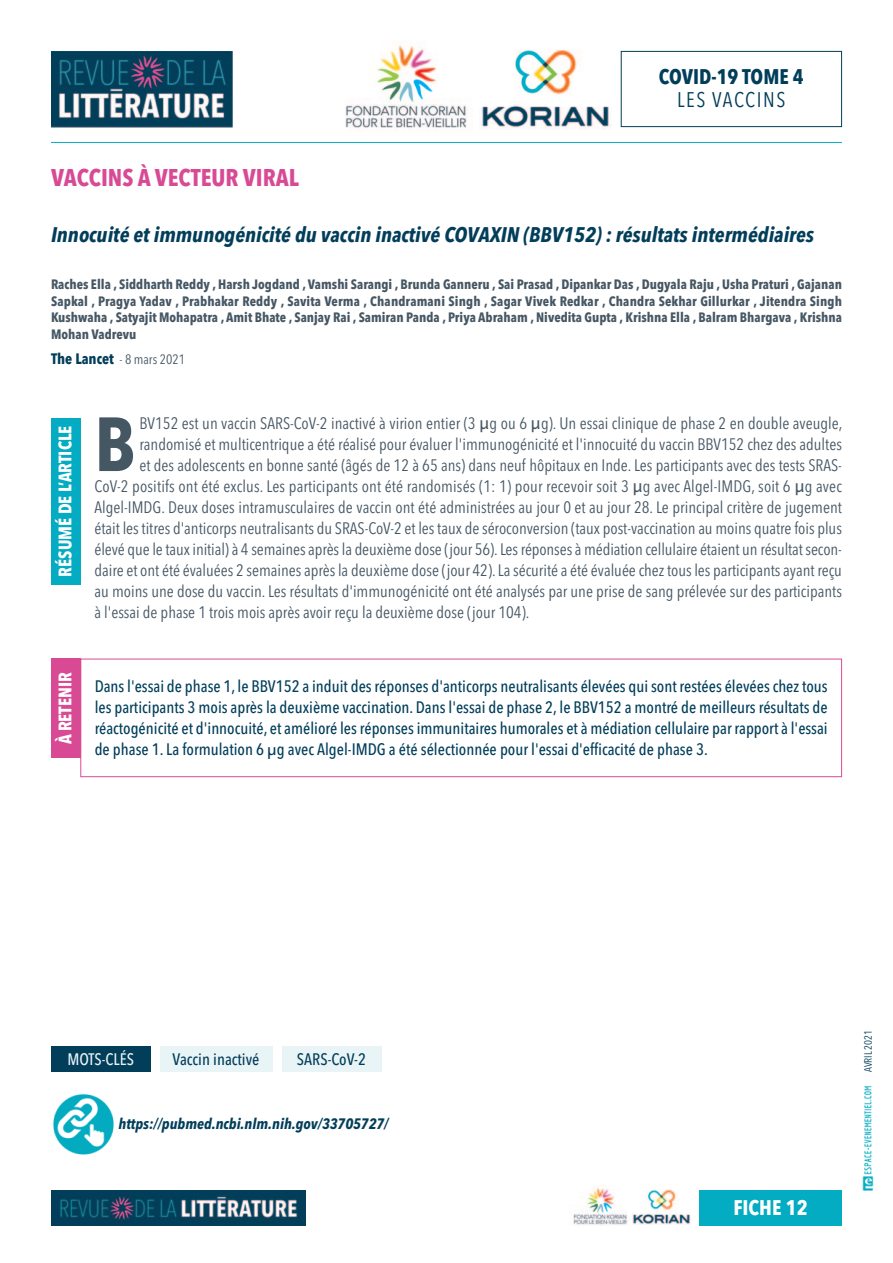
<style>
.page{position:relative;width:893px;height:1263px;background:#fff}
.page>*{position:absolute;margin:0;border:0;box-sizing:border-box;transform-origin:0 0}
.t1{font:700 75.75px "Avenir Next Condensed";color:#465764}
.t2{font:700 24px "Avenir Next Condensed";color:#d94a95}
.t3{font:italic 700 21px "Avenir Next Condensed";color:#023e5a}
.t4{font:700 21px "Avenir Next Condensed";color:#023e5a}
.t5{font:21px "Avenir Next Condensed";letter-spacing:.075em;color:#023e5a}
.t6{font:700 21px "Avenir Next Condensed";color:#fff}
.t7{font:700 18px "Avenir Next Condensed";color:#fff}
.t8{font:16.5px "Avenir Next Condensed";color:#465764}
.t9{font:500 16.5px/21px "Avenir Next Condensed";color:#023e5a;text-align:justify}
.t10{font:500 16.5px "Avenir Next Condensed";color:#e9f4f7}
.t11{font:italic 700 15px "Avenir Next Condensed";color:#023e5a}
.t12{font:700 13.5px/16.5px "Avenir Next Condensed";color:#465764;text-align:justify}
.t13{font:13.5px "Avenir Next Condensed";color:#465764}
.t14{font:10.5px "Avenir Next Condensed";color:#023e5a}
.s1{font-weight:700;font-size:15px;color:#023e5a}
.s2{font-family:"Lucida Grande"}
</style>
<div class="page">
<div style="left:699px;top:1191px;width:143px;height:35px;background:#03acc2"></div>
<img style="left:51px;top:1191px;width:255px;height:35px">
<div style="left:621px;top:51px;width:221px;height:76px;border:1px solid #023e5a"></div>
<img style="left:51px;top:51px;width:182px;height:76px">
<hr style="left:51px;top:142px;width:791px;height:1px;background:#03acc2">
<div style="left:51px;top:418px;width:29px;height:166px;background:#03acc2"></div>
<div style="left:80px;top:659px;width:762px;height:118px;border:1px solid #d94a95"></div>
<div style="left:51px;top:659px;width:29px;height:99px;background:#d94a95"></div>
<img style="left:53px;top:1094px;width:61px;height:61px">
<div style="left:160px;top:1046px;width:112px;height:26px;background:#e9f4f7"></div>
<div style="left:51px;top:1046px;width:99px;height:26px;background:#023e5a"></div>
<div style="left:282px;top:1046px;width:99px;height:26px;background:#e9f4f7"></div>
<img style="left:862px;top:1086px;width:12px;height:105px">
<img style="left:345px;top:45px;width:122px;height:83px">
<img style="left:481px;top:50px;width:131px;height:78px">
<img style="left:573px;top:1187px;width:55px;height:39px">
<img style="left:633px;top:1189px;width:57px;height:36px">
<p class="t4" style="left:659px;top:68px;width:147px">COVID-19 TOME 4</p>
<p class="t5" style="left:677px;top:91px;width:110px">LES VACCINS</p>
<p class="t2" style="left:51px;top:167px;width:249px">VACCINS À VECTEUR VIRAL</p>
<p class="t3" style="left:51px;top:226px;width:765px">Innocuité et immunogénicité du vaccin inactivé COVAXIN (BBV152) : résultats intermédiaires</p>
<p class="t12" style="left:51px;top:277px;width:792px">Raches Ella , Siddharth Reddy , Harsh Jogdand , Vamshi Sarangi , Brunda Ganneru , Sai Prasad , Dipankar Das , Dugyala Raju , Usha Praturi , Gajanan Sapkal , Pragya Yadav , Prabhakar Reddy , Savita Verma , Chandramani Singh , Sagar Vivek Redkar , Chandra Sekhar Gillurkar , Jitendra Singh Kushwaha , Satyajit Mohapatra , Amit Bhate , Sanjay Rai , Samiran Panda , Priya Abraham , Nivedita Gupta , Krishna Ella , Balram Bhargava , Krishna Mohan Vadrevu</p>
<p class="t13" style="left:51px;top:354px;width:136px"><span class="s1">The Lancet</span> - 8 mars 2021</p>
<p class="t7" style="left:58px;top:576px;width:153px;rotate:-90deg">RÉSUMÉ DE L’ARTICLE</p>
<p class="t7" style="left:58px;top:744px;width:74px;rotate:-90deg">À RETENIR</p>
<p class="t1" style="left:95px;top:414px;width:43px">B</p>
<p class="t8" style="left:140px;top:417px;width:704px">BV152 est un vaccin SARS-CoV-2 inactivé à virion entier (3 <span class="s2">µ</span>g ou 6 <span class="s2">µ</span>g). Un essai clinique de phase 2 en double aveugle,</p>
<p class="t8" style="left:140px;top:438px;width:704px">randomisé et multicentrique a été réalisé pour évaluer l'immunogénicité et l'innocuité du vaccin BBV152 chez des adultes</p>
<p class="t8" style="left:140px;top:459px;width:704px">et des adolescents en bonne santé (âgés de 12 à 65 ans) dans neuf hôpitaux en Inde. Les participants avec des tests SRAS-</p>
<p class="t8" style="left:95px;top:480px;width:749px">CoV-2 positifs ont été exclus. Les participants ont été randomisés (1: 1) pour recevoir soit 3 <span class="s2">µ</span>g avec Algel-IMDG, soit 6 <span class="s2">µ</span>g avec</p>
<p class="t8" style="left:95px;top:501px;width:749px">Algel-IMDG. Deux doses intramusculaires de vaccin ont été administrées au jour 0 et au jour 28. Le principal critère de jugement</p>
<p class="t8" style="left:95px;top:522px;width:749px">était les titres d'anticorps neutralisants du SRAS-CoV-2 et les taux de séroconversion (taux post-vaccination au moins quatre fois plus</p>
<p class="t8" style="left:95px;top:543px;width:749px">élevé que le taux initial) à 4 semaines après la deuxième dose (jour 56). Les réponses à médiation cellulaire étaient un résultat secon-</p>
<p class="t8" style="left:95px;top:564px;width:749px">daire et ont été évaluées 2 semaines après la deuxième dose (jour 42). La sécurité a été évaluée chez tous les participants ayant reçu</p>
<p class="t8" style="left:95px;top:585px;width:749px">au moins une dose du vaccin. Les résultats d'immunogénicité ont été analysés par une prise de sang prélevée sur des participants</p>
<p class="t8" style="left:95px;top:606px;width:436px">à l'essai de phase 1 trois mois après avoir reçu la deuxième dose (jour 104).</p>
<p class="t9" style="left:95px;top:677px;width:735px">Dans l'essai de phase 1, le BBV152 a induit des réponses d'anticorps neutralisants élevées qui sont restées élevées chez tous les participants 3 mois après la deuxième vaccination. Dans l'essai de phase 2, le BBV152 a montré de meilleurs résultats de réactogénicité et d'innocuité, et amélioré les réponses immunitaires humorales et à médiation cellulaire par rapport à l'essai de phase 1. La formulation 6 μg avec Algel-IMDG a été sélectionnée pour l'essai d'efficacité de phase 3.</p>
<p class="t10" style="left:67px;top:1052px;width:68px">MOTS-CLÉS</p>
<p class="t9" style="left:173px;top:1050px;width:88px">Vaccin inactivé</p>
<p class="t9" style="left:297px;top:1050px;width:71px">SARS-CoV-2</p>
<p class="t11" style="left:119px;top:1117px;width:271px">https://pubmed.ncbi.nlm.nih.gov/33705727/</p>
<p class="t6" style="left:733px;top:1199px;width:76px">FICHE 12</p>
<p class="t14" style="left:864px;top:1072px;width:44px;rotate:-90deg">AVRIL 2021</p>
</div>
